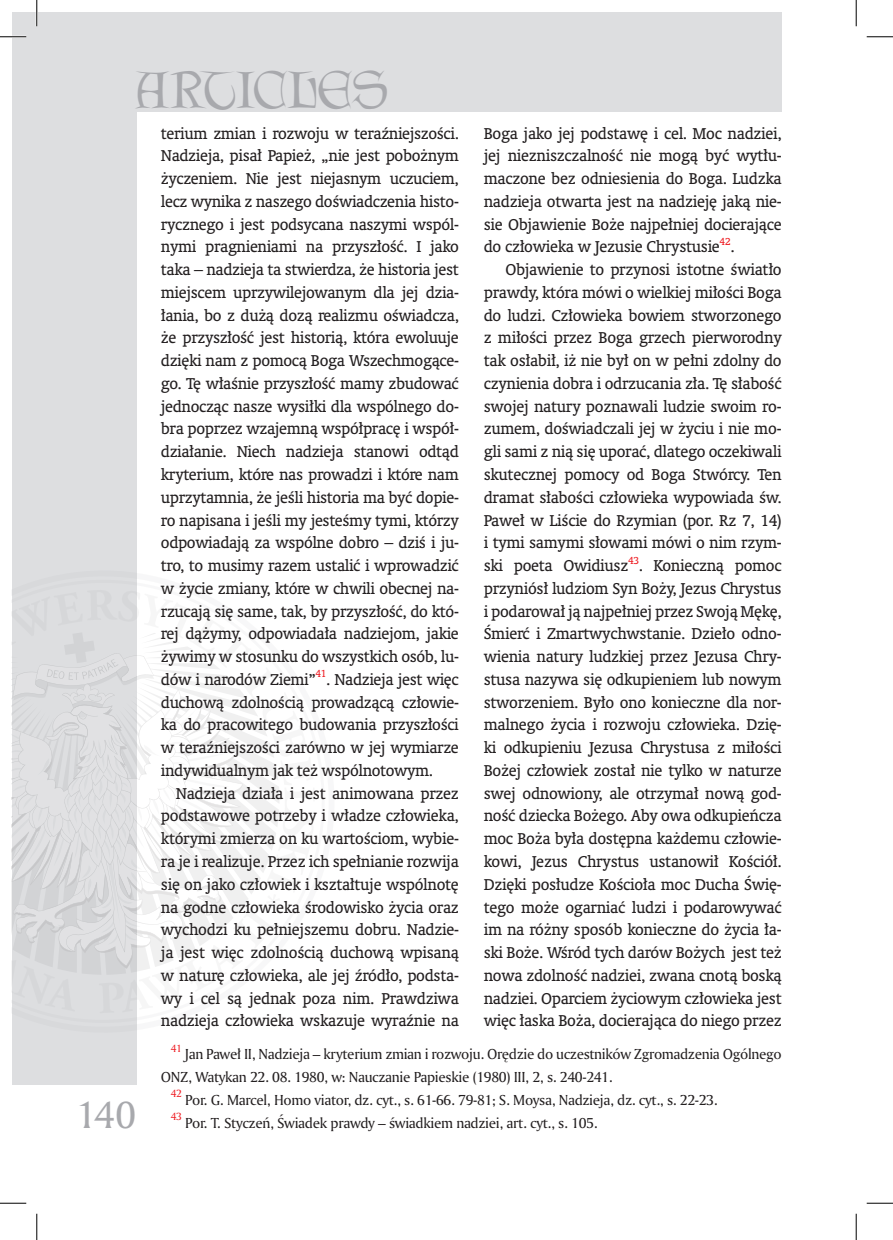
<style>
.page{position:relative;width:893px;height:1240px;background:#fff}
.page>*{position:absolute;margin:0;border:0;box-sizing:border-box;transform-origin:0 0}
.t1{font:46.55px "Lettergical PL";color:#a8a9ad}
.t2{font:36.75px "Amerigo PL";color:#a8a9ad}
.Normalny{font:15.75px/22.8px "Oranda PL";letter-spacing:-.02em;color:#231f20;text-align:justify}
.art-przypis{font:14px/22.8px "Amerigo PL";letter-spacing:-.025em;color:#231f20}
.art-przypis-2{font:10.15px "Amerigo PL";color:#ee1d23}
.Normalny-2{font:10.15px "Oranda PL";color:#ee1d23}
</style>
<div class="page">
<div style="left:12px;top:12px;width:124px;height:1071px;background:#dddee0"></div>
<div style="left:12px;top:12px;width:769px;height:99px;background:#dddee0"></div>
<svg style="left:12px;top:589px;width:267px;height:424px"></svg>
<hr style="left:0;top:36px;width:26px;height:2px;background:#fff">
<hr style="left:36px;top:0;width:2px;height:26px;background:#fff">
<svg style="left:0;top:36px;width:26px;height:1px"></svg>
<svg style="left:866px;top:36px;width:26px;height:1px"></svg>
<svg style="left:0;top:1202px;width:26px;height:1px"></svg>
<svg style="left:866px;top:1202px;width:26px;height:1px"></svg>
<svg style="left:36px;top:0;width:1px;height:26px"></svg>
<svg style="left:36px;top:1213px;width:1px;height:26px"></svg>
<svg style="left:855px;top:0;width:1px;height:26px"></svg>
<svg style="left:855px;top:1213px;width:1px;height:26px"></svg>
<h1 class="t1" style="left:136px;top:61px;width:254px">ARTICLES</h1>
<p class="Normalny" style="left:161px;top:121px;width:299px">terium zmian i rozwoju w teraźniejszości.<br>Nadzieja, pisał Papież, „nie jest pobożnym życzeniem. Nie jest niejasnym uczuciem, lecz wynika z naszego doświadczenia histo&shy;rycznego i jest podsycana naszymi wspól&shy;nymi pragnieniami na przyszłość. I jako taka – nadzieja ta stwierdza, że historia jest miejscem uprzywilejowanym dla jej dzia&shy;łania, bo z dużą dozą realizmu oświadcza, że przyszłość jest historią, która ewoluuje dzięki nam z pomocą Boga Wszechmogące&shy;go. Tę właśnie przyszłość mamy zbudować jednocząc nasze wysiłki dla wspólnego do&shy;bra poprzez wzajemną współpracę i współ&shy;działanie. Niech nadzieja stanowi odtąd kryterium, które nas prowadzi i które nam uprzytamnia, że jeśli historia ma być dopie&shy;ro napisana i jeśli my jesteśmy tymi, którzy odpowiadają za wspólne dobro – dziś i ju&shy;tro, to musimy razem ustalić i wprowadzić w życie zmiany, które w chwili obecnej na&shy;rzucają się same, tak, by przyszłość, do któ&shy;rej dążymy, odpowiadała nadziejom, jakie żywimy w stosunku do wszystkich osób, lu&shy;dów i narodów Ziemi”</p>
<p class="Normalny-2" style="left:315px;top:667px;width:12px">41</p>
<p class="Normalny" style="left:161px;top:667px;width:299px;text-indent:165px">. Nadzieja jest więc duchową zdolnością prowadzącą człowie&shy;ka do pracowitego budowania przyszłości w teraźniejszości zarówno w jej wymiarze indywidualnym jak też wspólnotowym.</p>
<p class="Normalny" style="left:161px;top:781px;width:299px;text-indent:15px">Nadzieja działa i jest animowana przez podstawowe potrzeby i władze człowieka, którymi zmierza on ku wartościom, wybie&shy;ra je i realizuje. Przez ich spełnianie rozwija się on jako człowiek i kształtuje wspólnotę na godne człowieka środowisko życia oraz wychodzi ku pełniejszemu dobru. Nadzie&shy;ja jest więc zdolnością duchową wpisaną w naturę człowieka, ale jej źródło, podsta&shy;wy i cel są jednak poza nim. Prawdziwa nadzieja człowieka wskazuje wyraźnie na</p>
<p class="Normalny" style="left:483px;top:121px;width:299px">Boga jako jej podstawę i cel. Moc nadziei, jej niezniszczalność nie mogą być wytłu&shy;maczone bez odniesienia do Boga. Ludzka nadzieja otwarta jest na nadzieję jaką nie&shy;sie Objawienie Boże najpełniej docierające do człowieka w Jezusie Chrystusie</p>
<p class="Normalny-2" style="left:719px;top:235px;width:12px">42</p>
<p class="Normalny" style="left:730px;top:235px;width:6px">.</p>
<p class="Normalny" style="left:483px;top:258px;width:299px;text-indent:22px">Objawienie to przynosi istotne światło prawdy, która mówi o wielkiej miłości Boga do ludzi. Człowieka bowiem stworzonego z miłości przez Boga grzech pierworodny tak osłabił, iż nie był on w pełni zdolny do czynienia dobra i odrzucania zła. Tę słabość swojej natury poznawali ludzie swoim ro&shy;zumem, doświadczali jej w życiu i nie mo&shy;gli sami z nią się uporać, dlatego oczekiwali skutecznej pomocy od Boga Stwórcy. Ten dramat słabości człowieka wypowiada św.<br>Paweł w Liście do Rzymian (por. Rz 7, 14) i tymi samymi słowami mówi o nim rzym&shy;ski poeta Owidiusz</p>
<p class="Normalny-2" style="left:627px;top:553px;width:12px">43</p>
<p class="Normalny" style="left:483px;top:554px;width:299px;text-indent:155px">. Konieczną pomoc przyniósł ludziom Syn Boży, Jezus Chrystus i podarował ją najpełniej przez Swoją Mękę, Śmierć i Zmartwychwstanie. Dzieło odno&shy;wienia natury ludzkiej przez Jezusa Chry&shy;stusa nazywa się odkupieniem lub nowym stworzeniem. Było ono konieczne dla nor&shy;malnego życia i rozwoju człowieka. Dzię&shy;ki odkupieniu Jezusa Chrystusa z miłości Bożej człowiek został nie tylko w naturze swej odnowiony, ale otrzymał nową god&shy;ność dziecka Bożego. Aby owa odkupieńcza moc Boża była dostępna każdemu człowie&shy;kowi, Jezus Chrystus ustanowił Kościół.<br>Dzięki posłudze Kościoła moc Ducha Świę&shy;tego może ogarniać ludzi i podarowywać im na różny sposób konieczne do życia ła&shy;ski Boże. Wśród tych darów Bożych jest też nowa zdolność nadziei, zwana cnotą boską nadziei. Oparciem życiowym człowieka jest więc łaska Boża, docierająca do niego przez</p>
<h2 class="t2" style="left:76px;top:1089px;width:62px">140</h2>
<p class="art-przypis-2" style="left:171px;top:1041px;width:13px">41</p>
<p class="art-przypis" style="left:161px;top:1042px;width:622px;text-indent:24px">Jan Paweł II, Nadzieja – kryterium zmian i rozwoju. Orędzie do uczestników Zgromadzenia Ogólnego<br>ONZ, Watykan 22. 08. 1980, w: Nauczanie Papieskie (1980) III, 2, s. 240-241.</p>
<p class="art-przypis-2" style="left:171px;top:1086px;width:13px">42</p>
<p class="art-przypis" style="left:185px;top:1088px;width:533px">Por. G. Marcel, Homo viator, dz. cyt., s. 61-66. 79-81; S. Moysa, Nadzieja, dz. cyt., s. 22-23.</p>
<p class="art-przypis-2" style="left:171px;top:1109px;width:13px">43</p>
<p class="art-przypis" style="left:185px;top:1110px;width:413px">Por. T. Styczeń, Świadek prawdy – świadkiem nadziei, art. cyt., s. 105.</p>
</div>
